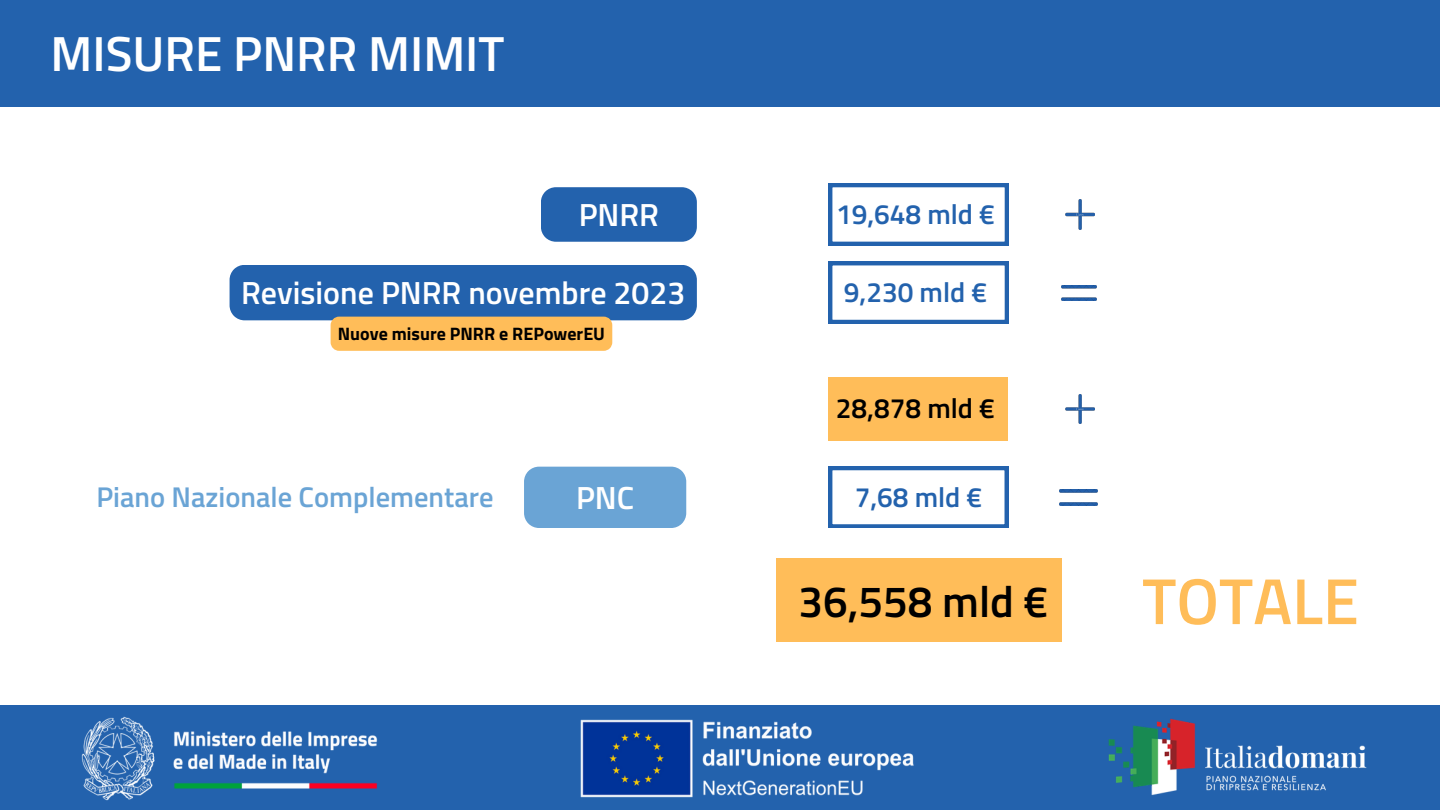
<style>
.page{position:relative;width:1440px;height:810px;background:#fff}
.page>*{position:absolute;margin:0;border:0;box-sizing:border-box;transform-origin:0 0}
.t1{font:600 65px "Titillium Web";color:#ffbd59}
.t2{font:600 49.4px "Titillium Web";color:#fff}
.t3{font:600 44px "Titillium Web";color:#000}
.t4{font:600 32px "Titillium Web";color:#fff}
.t5{font:600 28.5px "Titillium Web";color:#6aa4d5}
.t6{font:600 28px "Titillium Web";color:#2362ad}
.t7{font:600 28px "Titillium Web";color:#000}
.t8{font:700 18px "Titillium Web";color:#000}
</style>
<div class="page">
<div style="left:541px;top:187px;width:156px;height:55px;background:#2362ad"></div>
<div style="left:524px;top:467px;width:162px;height:61px;background:#6aa4d5"></div>
<img style="left:1061px;top:285px;width:36px;height:15px">
<svg style="left:829px;top:184px;width:179px;height:61px"></svg>
<svg style="left:829px;top:467px;width:179px;height:61px"></svg>
<div style="left:776px;top:559px;width:285px;height:83px;background:#ffbd59"></div>
<div style="left:829px;top:377px;width:179px;height:63px;background:#ffbd59"></div>
<img style="left:1066px;top:200px;width:29px;height:29px">
<img style="left:1066px;top:394px;width:29px;height:29px">
<img style="left:1060px;top:489px;width:37px;height:16px">
<svg style="left:829px;top:262px;width:179px;height:61px"></svg>
<svg style="left:230px;top:265px;width:467px;height:86px;background:#788ea5"></svg>
<div style="left:0;top:0;width:1440px;height:107px;background:#2362ad"></div>
<div style="left:0;top:705px;width:1440px;height:105px;background:#2362ad"></div>
<img style="left:580px;top:719px;width:334px;height:79px">
<img style="left:81px;top:717px;width:297px;height:83px">
<img style="left:1108px;top:718px;width:259px;height:78px">
<h6 class="t2" style="left:50px;top:15px;width:456px">MISURE PNRR MIMIT</h6>
<p class="t4" style="left:579px;top:190px;width:82px">PNRR</p>
<h6 class="t4" style="left:241px;top:268px;width:446px">Revisione PNRR novembre 2023</h6>
<h4 class="t8" style="left:338px;top:319px;width:269px">Nuove misure PNRR e REPowerEU</h4>
<p class="t5" style="left:96px;top:475px;width:399px">Piano Nazionale Complementare</p>
<h2 class="t4" style="left:576px;top:472px;width:60px">PNC</h2>
<h4 class="t6" style="left:836px;top:192px;width:160px">19,648 mld €</h4>
<p class="t6" style="left:844px;top:270px;width:145px">9,230 mld €</p>
<h6 class="t7" style="left:836px;top:386px;width:160px">28,878 mld €</h6>
<h5 class="t6" style="left:855px;top:475px;width:129px">7,68 mld €</h5>
<p class="t3" style="left:799px;top:567px;width:251px">36,558 mld €</p>
<h6 class="t1" style="left:1142px;top:550px;width:218px">TOTALE</h6>
</div>
